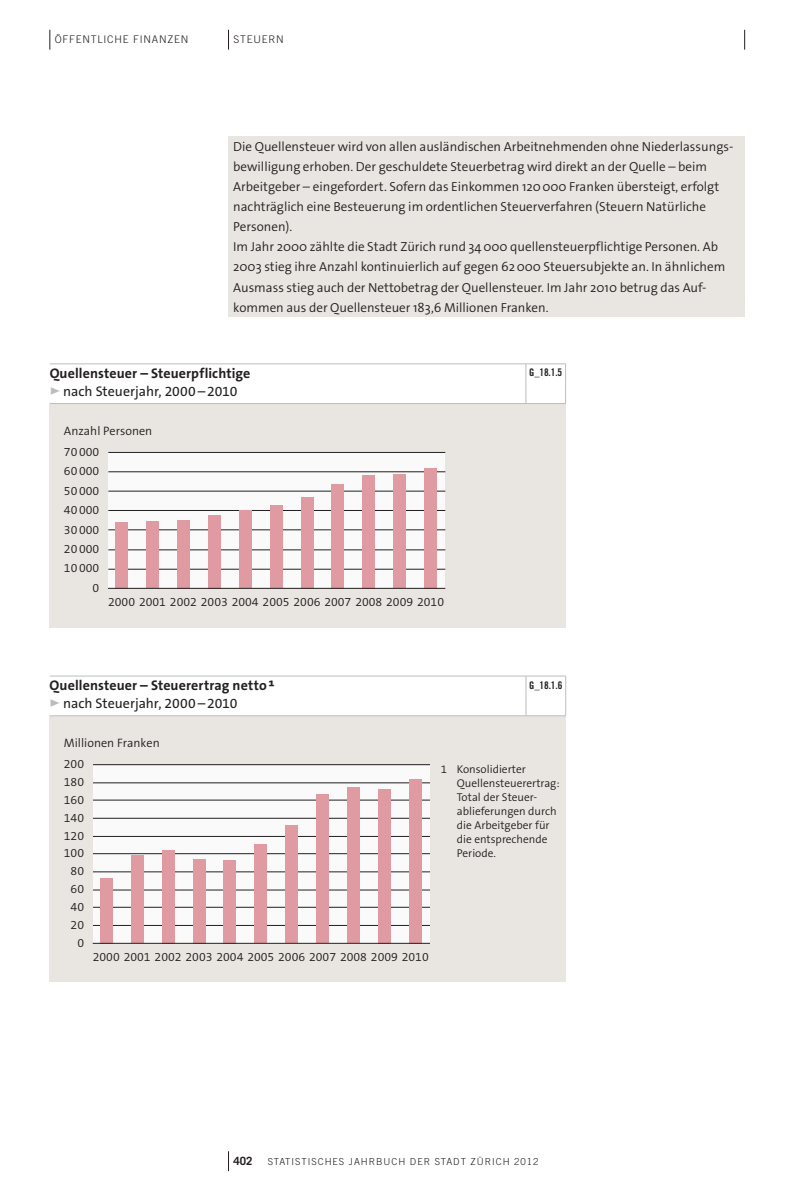
<style>
.page{position:relative;width:804px;height:1191px;background:#fff}
.page>*{position:absolute;margin:0;border:0;box-sizing:border-box;transform-origin:0 0}
.t1{font:700 14px "The Sans OT7";letter-spacing:.01em;color:#231f20}
.t2{font:14px "The Sans OT5 Plain";color:#231f20}
.t3{font:300 13.12px/20.1px "The Sans OT4";color:#231f20}
.t4{font:300 12.25px "The Sans OT4";color:#231f20}
.t5{font:300 11.38px/14px "The Sans OT4";color:#231f20}
.t6{font:700 11.38px "Trade Gothic LT Std";color:#231f20}
.t7{font:300 10.5px "Trade Gothic LT Std";letter-spacing:.075em;color:#231f20}
.t8{font:10.5px "Trade Gothic LT Std Bd Cn 20";color:#231f20}
.t9{font:300 9.62px "Trade Gothic LT Std";letter-spacing:.1em;color:#231f20}
.s1{font-family:"The Sans OT7";font-weight:700;font-size:17.5px;color:#bcbdc0}
</style>
<div class="page">
<svg style="left:228px;top:1151px;width:1px;height:20px"></svg>
<svg style="left:50px;top:30px;width:1px;height:20px"></svg>
<svg style="left:228px;top:30px;width:1px;height:20px"></svg>
<svg style="left:744px;top:30px;width:1px;height:20px"></svg>
<div style="left:50px;top:716px;width:516px;height:265px;background:#e9e5e0"></div>
<div style="left:93px;top:764px;width:336px;height:179px;background:#fafafa"></div>
<hr style="left:93px;top:925px;width:336px;height:1px;background:#231f20">
<hr style="left:93px;top:907px;width:336px;height:1px;background:#231f20">
<hr style="left:93px;top:889px;width:336px;height:1px;background:#231f20">
<hr style="left:93px;top:871px;width:336px;height:1px;background:#231f20">
<hr style="left:93px;top:853px;width:336px;height:1px;background:#231f20">
<hr style="left:93px;top:836px;width:336px;height:1px;background:#231f20">
<hr style="left:93px;top:818px;width:336px;height:1px;background:#231f20">
<hr style="left:93px;top:800px;width:336px;height:1px;background:#231f20">
<hr style="left:93px;top:782px;width:336px;height:1px;background:#231f20">
<hr style="left:93px;top:764px;width:336px;height:1px;background:#231f20">
<div style="left:409px;top:779px;width:12px;height:164px;background:#df9ba1"></div>
<div style="left:378px;top:789px;width:12px;height:154px;background:#df9ba1"></div>
<div style="left:347px;top:787px;width:13px;height:156px;background:#df9ba1"></div>
<div style="left:316px;top:794px;width:13px;height:149px;background:#df9ba1"></div>
<div style="left:285px;top:825px;width:13px;height:118px;background:#df9ba1"></div>
<div style="left:255px;top:844px;width:12px;height:99px;background:#df9ba1"></div>
<div style="left:224px;top:860px;width:12px;height:83px;background:#df9ba1"></div>
<div style="left:193px;top:859px;width:12px;height:84px;background:#df9ba1"></div>
<div style="left:162px;top:850px;width:12px;height:93px;background:#df9ba1"></div>
<div style="left:131px;top:855px;width:12px;height:88px;background:#df9ba1"></div>
<div style="left:100px;top:878px;width:12px;height:65px;background:#df9ba1"></div>
<hr style="left:93px;top:943px;width:336px;height:1px;background:#231f20">
<hr style="left:50px;top:715px;width:476px;height:1px;background:#bcbdc0">
<hr style="left:526px;top:715px;width:40px;height:1px;background:#bcbdc0">
<svg style="left:50px;top:676px;width:516px;height:39px"></svg>
<div style="left:50px;top:404px;width:516px;height:223px;background:#e9e5e0"></div>
<div style="left:108px;top:452px;width:337px;height:136px;background:#fafafa"></div>
<hr style="left:109px;top:569px;width:336px;height:1px;background:#231f20">
<hr style="left:109px;top:549px;width:336px;height:1px;background:#231f20">
<hr style="left:109px;top:529px;width:336px;height:1px;background:#231f20">
<hr style="left:109px;top:510px;width:336px;height:1px;background:#231f20">
<hr style="left:109px;top:491px;width:336px;height:1px;background:#231f20">
<hr style="left:109px;top:471px;width:336px;height:1px;background:#231f20">
<hr style="left:109px;top:452px;width:336px;height:1px;background:#231f20">
<div style="left:424px;top:468px;width:13px;height:120px;background:#df9ba1"></div>
<div style="left:393px;top:474px;width:13px;height:114px;background:#df9ba1"></div>
<div style="left:362px;top:475px;width:13px;height:113px;background:#df9ba1"></div>
<div style="left:332px;top:484px;width:12px;height:104px;background:#df9ba1"></div>
<div style="left:301px;top:496px;width:12px;height:92px;background:#df9ba1"></div>
<div style="left:270px;top:505px;width:13px;height:83px;background:#df9ba1"></div>
<div style="left:239px;top:510px;width:13px;height:78px;background:#df9ba1"></div>
<div style="left:208px;top:515px;width:13px;height:73px;background:#df9ba1"></div>
<div style="left:177px;top:520px;width:13px;height:68px;background:#df9ba1"></div>
<div style="left:147px;top:521px;width:12px;height:67px;background:#df9ba1"></div>
<div style="left:116px;top:522px;width:12px;height:66px;background:#df9ba1"></div>
<hr style="left:108px;top:588px;width:337px;height:1px;background:#231f20">
<hr style="left:50px;top:403px;width:476px;height:1px;background:#bcbdc0">
<hr style="left:526px;top:403px;width:40px;height:1px;background:#bcbdc0">
<hr style="left:50px;top:363px;width:476px;height:1px;background:#bcbdc0">
<hr style="left:526px;top:363px;width:40px;height:1px;background:#bcbdc0">
<svg style="left:50px;top:364px;width:516px;height:39px"></svg>
<div style="left:228px;top:136px;width:516px;height:181px;background:#e9e5e0"></div>
<p class="t7" style="left:55px;top:33px;width:133px">ÖFFENTLICHE FINANZEN</p>
<p class="t7" style="left:233px;top:33px;width:50px">STEUERN</p>
<p class="t3" style="left:233px;top:136px;width:501px">Die Quellensteuer wird von allen ausländischen Arbeitnehmenden ohne Niederlassungs&shy;bewilligung erhoben. Der geschuldete Steuerbetrag wird direkt an der Quelle – beim Arbeitgeber – eingefordert. Sofern das Einkommen 120000 Franken übersteigt, erfolgt nachträglich eine Besteuerung im ordentlichen Steuerverfahren (Steuern Natürliche Personen).<br>Im Jahr 2000 zählte die Stadt Zürich rund 34000 quellensteuerpflichtige Personen. Ab 2003 stieg ihre Anzahl kontinuierlich auf gegen 62000 Steuersubjekte an. In ähnlichem Ausmass stieg auch der Nettobetrag der Quellensteuer. Im Jahr 2010 betrug das Auf&shy;kommen aus der Quellensteuer 183,6 Millionen Franken.</p>
<p class="t1" style="left:50px;top:364px;width:202px">Quellensteuer – Steuerpflichtige</p>
<p class="t2" style="left:50px;top:382px;width:189px"><span class="s1">▹</span> nach Steuerjahr, 2000–2010</p>
<p class="t4" style="left:64px;top:423px;width:90px">Anzahl Personen</p>
<p class="t4" style="left:64px;top:444px;width:37px">70 000</p>
<p class="t4" style="left:64px;top:463px;width:37px">60 000</p>
<p class="t4" style="left:64px;top:483px;width:37px">50 000</p>
<p class="t4" style="left:64px;top:502px;width:37px">40 000</p>
<p class="t4" style="left:64px;top:521px;width:37px">30 000</p>
<p class="t4" style="left:64px;top:541px;width:37px">20 000</p>
<p class="t4" style="left:64px;top:560px;width:37px">10 000</p>
<p class="t4" style="left:93px;top:580px;width:8px">0</p>
<p class="t4" style="left:108px;top:594px;width:337px">2000 2001 2002 2003 2004 2005 2006 2007 2008 2009 2010</p>
<p class="t1" style="left:50px;top:676px;width:226px">Quellensteuer – Steuerertrag netto1</p>
<p class="t2" style="left:50px;top:694px;width:189px"><span class="s1">▹</span> nach Steuerjahr, 2000–2010</p>
<p class="t4" style="left:64px;top:735px;width:97px">Millionen Franken</p>
<p class="t8" style="left:529px;top:366px;width:35px">G_18.1.5</p>
<p class="t8" style="left:529px;top:678px;width:35px">G_18.1.6</p>
<p class="t4" style="left:64px;top:756px;width:22px">200</p>
<p class="t4" style="left:64px;top:774px;width:22px">180</p>
<p class="t4" style="left:64px;top:792px;width:22px">160</p>
<p class="t4" style="left:64px;top:809px;width:22px">140</p>
<p class="t4" style="left:64px;top:827px;width:22px">120</p>
<p class="t4" style="left:64px;top:845px;width:22px">100</p>
<p class="t4" style="left:71px;top:863px;width:15px">80</p>
<p class="t4" style="left:71px;top:881px;width:15px">60</p>
<p class="t4" style="left:71px;top:899px;width:15px">40</p>
<p class="t4" style="left:71px;top:917px;width:15px">20</p>
<p class="t4" style="left:77px;top:934px;width:8px">0</p>
<p class="t4" style="left:93px;top:948px;width:337px">2000 2001 2002 2003 2004 2005 2006 2007 2008 2009 2010</p>
<p class="t5" style="left:457px;top:762px;width:104px;text-indent:-16px">1 Konsolidierter<br>Quellensteuerertrag:<br>Total der Steuer&shy;ablieferungen durch die Arbeitgeber für die entsprechende<br>Periode.</p>
<p class="t6" style="left:233px;top:1153px;width:20px">402</p>
<p class="t9" style="left:268px;top:1155px;width:272px">STATISTISCHES JAHRBUCH DER STADT ZÜRICH 2012</p>
</div>
